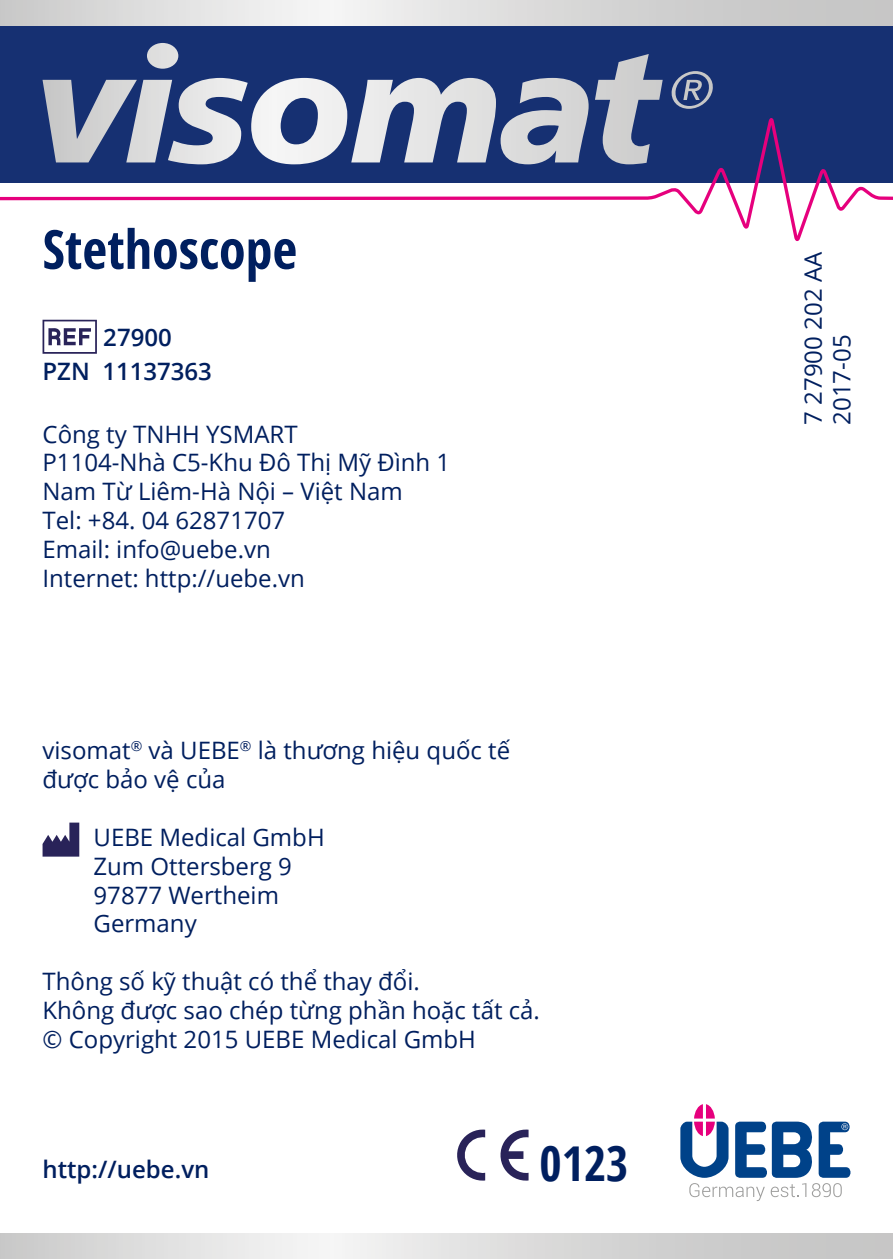
<style>
.page{position:relative;width:893px;height:1259px;background:#fff}
.page>*{position:absolute;margin:0;border:0;box-sizing:border-box;transform-origin:0 0}
.t1{font:700 condensed 54px "Open Sans";color:#001f5f}
.t2{font:700 condensed 48px "Open Sans";color:#001f5f}
.t3{font:24px/28.8px "Open Sans";color:#001f5f}
.t4{font:600 24px/33.9px "Open Sans";color:#001f5f}
</style>
<div class="page">
<div style="left:0;top:21px;width:893px;height:162px;background:#163072"></div>
<svg style="left:43px;top:43px;width:670px;height:74px"></svg>
<svg style="left:0;top:0;width:893px;height:26px;background:#dadada"></svg>
<svg style="left:0;top:117px;width:893px;height:124px"></svg>
<svg style="left:0;top:1233px;width:893px;height:26px;background:#dadada"></svg>
<svg style="left:680px;top:1104px;width:48px;height:73px"></svg>
<svg style="left:735px;top:1121px;width:115px;height:56px"></svg>
<svg style="left:689px;top:1183px;width:76px;height:18px"></svg>
<svg style="left:771px;top:1183px;width:35px;height:14px"></svg>
<svg style="left:812px;top:1183px;width:30px;height:14px"></svg>
<svg style="left:43px;top:320px;width:54px;height:34px"></svg>
<svg style="left:43px;top:822px;width:36px;height:34px"></svg>
<svg style="left:457px;top:1129px;width:28px;height:51px"></svg>
<svg style="left:500px;top:1129px;width:29px;height:51px"></svg>
<h1 class="t1" style="left:43px;top:212px;width:256px">Stethoscope</h1>
<p class="t4" style="left:43px;top:320px;width:171px;text-indent:61px">27900<br>PZN 11137363</p>
<p class="t3" style="left:43px;top:419px;width:409px">Công ty TNHH YSMART<br>P1104-Nhà C5-Khu Đô Thị Mỹ Đình 1<br>Nam Từ Liêm-Hà Nội – Việt Nam<br>Tel: +84. 04 62871707<br>Email: info@uebe.vn<br>Internet: http://uebe.vn</p>
<p class="t3" style="left:43px;top:736px;width:469px">visomat<sup>®</sup> và UEBE<sup>®</sup> là thương hiệu quốc tế được bảo vệ của</p>
<p class="t3" style="left:94px;top:822px;width:233px">UEBE Medical GmbH<br>Zum Ottersberg 9<br>97877 Wertheim<br>Germany</p>
<p class="t3" style="left:43px;top:966px;width:499px">Thông số kỹ thuật có thể thay đổi.<br>Không được sao chép từng phần hoặc tất cả. © Copyright 2015 UEBE Medical GmbH</p>
<p class="t4" style="left:43px;top:1151px;width:168px">http://uebe.vn</p>
<h2 class="t2" style="left:540px;top:1129px;width:90px">0123</h2>
<p class="t3" style="left:798px;top:425px;width:174px;rotate:-90deg">7 27900 202 AA<br>2017-05</p>
</div>
